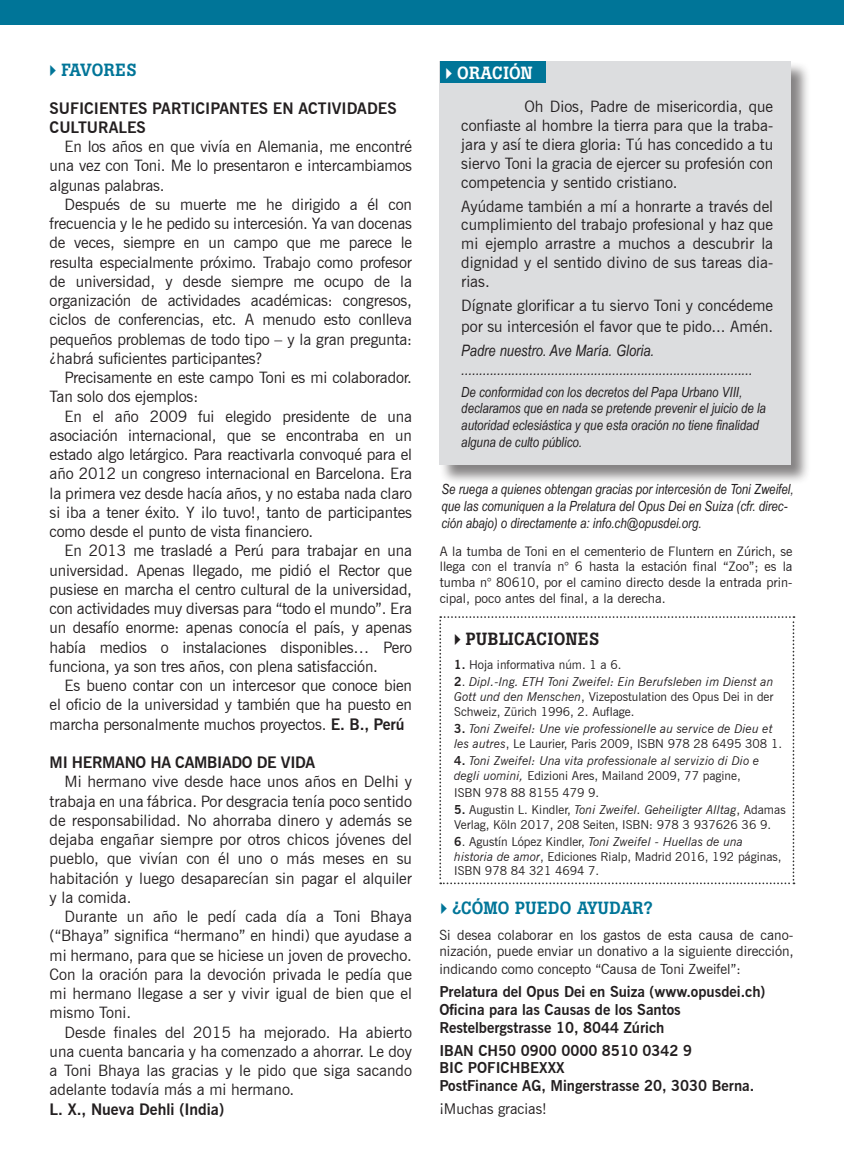
<style>
.page{position:relative;width:844px;height:1166px;background:#fff}
.page>*{position:absolute;margin:0;border:0;box-sizing:border-box;transform-origin:0 0}
.t1{font:500 17.5px "Boton";color:#007598}
.t2{font:500 17.5px "Boton";letter-spacing:.02em;color:#231f20}
.t3{font:500 17.5px "Boton";color:#fff}
.t4{font:15.75px/19.2px "News Gothic";color:#231f20;text-align:justify}
.t5{font:italic 15.75px/18.9px "Arial Narrow";color:#231f20}
.t6{font:700 15.75px "News Gothic";color:#231f20}
.t7{font:700 15.75px "News Gothic";letter-spacing:-.02em;color:#231f20}
.t8{font:700 14.88px/17.8px "News Gothic";color:#231f20}
.t9{font:14.88px "News Gothic";color:#231f20}
.t10{font:italic 14px/16.8px "Arial Narrow";color:#231f20}
.t11{font:14px/17.3px "News Gothic";color:#231f20;text-align:justify}
.t12{font:13.12px/15.8px "News Gothic";color:#231f20;text-align:justify}
.t13{font:italic 12.25px/14.7px "News Gothic";color:#231f20}
.t14{font:12.25px/14.7px "News Gothic";color:#231f20}
.s1{font-weight:700}
.s2{font-weight:700;font-style:normal}
.s3{font-style:normal}
.s4{font-style:italic}
</style>
<div class="page">
<div style="left:439px;top:61px;width:371px;height:424px;background:#231f20;opacity:.55"></div>
<div style="left:439px;top:61px;width:351px;height:404px;background:#dcdddf"></div>
<div style="left:439px;top:61px;width:106px;height:22px;background:#007598"></div>
<svg style="left:439px;top:616px;width:355px;height:268px"></svg>
<div style="left:0;top:0;width:843px;height:25px;background:#007598"></div>
<p class="t1" style="left:44px;top:60px;width:94px">✔FAVORES</p>
<p class="t3" style="left:439px;top:63px;width:30px">✔ORA</p>
<p class="t3" style="left:492px;top:63px;width:42px">CIÓN</p>
<p class="t6" style="left:50px;top:98px;width:30px">Suficientes</p>
<p class="t6" style="left:152px;top:98px;width:38px">particip</p>
<p class="t6" style="left:219px;top:98px;width:20px">antes</p>
<p class="t6" style="left:273px;top:98px;width:45px">en activid</p>
<p class="t6" style="left:357px;top:98px;width:20px">ades</p>
<p class="t6" style="left:50px;top:118px;width:79px">culturales</p>
<p class="t4" style="left:50px;top:137px;width:364px;text-indent:15px">En los años en que vivía en Alemania, me encontré una vez con Toni. Me lo presentaron e intercambiamos algunas palabras.</p>
<p class="t4" style="left:50px;top:195px;width:364px;text-indent:15px">Después de su muerte me he dirigido a él con frecuencia y le he pedido su intercesión. Ya van docenas de veces, siempre en un campo que me parece le resulta especialmente próximo. Trabajo como profesor de universidad, y desde siempre me ocupo de la organización de actividades académicas: congresos, ciclos de conferencias, etc. A menudo esto conlleva pequeños problemas de todo tipo – y la gran pregunta: ¿habrá suficientes participantes?</p>
<p class="t4" style="left:50px;top:368px;width:364px;text-indent:15px">Precisamente en este campo Toni es mi colaborador.<br>Tan solo dos ejemplos:</p>
<p class="t4" style="left:50px;top:406px;width:364px;text-indent:15px">En el año 2009 fui elegido presidente de una asociación internacional, que se encontraba en un estado algo letárgico. Para reactivarla convoqué para el año 2012 un congreso internacional en Barcelona. Era la primera vez desde hacía años, y no estaba nada claro si iba a tener éxito. Y ¡lo tuvo!, tanto de participantes como desde el punto de vista financiero.</p>
<p class="t4" style="left:50px;top:541px;width:364px;text-indent:15px">En 2013 me trasladé a Perú para trabajar en una universidad. Apenas llegado, me pidió el Rector que pusiese en marcha el centro cultural de la universidad, con actividades muy diversas para “todo el mundo”. Era un desafío enorme: apenas conocía el país, y apenas había medios o instalaciones disponibles… Pero funciona, ya son tres años, con plena satisfacción.</p>
<p class="t4" style="left:50px;top:676px;width:364px;text-indent:15px">Es bueno contar con un intercesor que conoce bien el oficio de la universidad y también que ha puesto en marcha personalmente muchos proyectos. <span class="s1">E. B., Perú</span></p>
<p class="t7" style="left:50px;top:753px;width:267px">Mi hermano ha cambiado de vida</p>
<p class="t4" style="left:50px;top:772px;width:364px;text-indent:15px">Mi hermano vive desde hace unos años en Delhi y trabaja en una fábrica. Por desgracia tenía poco sentido de responsabilidad. No ahorraba dinero y además se dejaba engañar siempre por otros chicos jóvenes del pueblo, que vivían con él uno o más meses en su habitación y luego desaparecían sin pagar el alquiler y la comida.</p>
<p class="t4" style="left:50px;top:907px;width:364px;text-indent:15px">Durante un año le pedí cada día a Toni Bhaya (“Bhaya” significa “hermano” en hindi) que ayudase a mi hermano, para que se hiciese un joven de provecho.<br>Con la oración para la devoción privada le pedía que mi hermano llegase a ser y vivir igual de bien que el mismo Toni.</p>
<p class="t4" style="left:50px;top:1022px;width:364px;text-indent:15px">Desde finales del 2015 ha mejorado. Ha abierto una cuenta bancaria y ha comenzado a ahorrar. Le doy a Toni Bhaya las gracias y le pido que siga sacando adelante todavía más a mi hermano.</p>
<p class="t6" style="left:50px;top:1099px;width:176px">L. X., Nueva Dehli (India)</p>
<p class="t4" style="left:461px;top:97px;width:313px;text-indent:63px">Oh Dios, Padre de misericordia, que confiaste al hombre la tierra para que la traba&shy;jara y así te diera gloria: Tú has concedido a tu siervo Toni la gracia de ejercer su profesión con competencia y sentido cristiano.</p>
<p class="t4" style="left:461px;top:196px;width:313px">Ayúdame también a mí a honrarte a través del cumplimiento del trabajo profesional y haz que mi ejemplo arrastre a muchos a descubrir la dignidad y el sentido divino de sus tareas dia&shy;rias.</p>
<p class="t4" style="left:461px;top:295px;width:313px;line-height:21px">Dígnate glorificar a tu siervo Toni y concédeme por su intercesión el favor que te pido... Amén.</p>
<p class="t5" style="left:461px;top:340px;width:292px">Padre nuestro. Ave María. Gloria. .................................................................................</p>
<p class="t10" style="left:461px;top:383px;width:306px">De conformidad con los decretos del Papa Urbano VIII, declaramos que en nada se pretende prevenir el juicio de la autoridad eclesiástica y que esta oración no tiene finalidad alguna de culto público.</p>
<p class="t10" style="left:441px;top:480px;width:353px">Se ruega a quienes obtengan gracias por intercesión de Toni Zweifel, que las comuniquen a la Prelatura del Opus Dei en Suiza (cfr. direc&shy;ción abajo) o directamente a: info.ch@opusdei.org.</p>
<p class="t12" style="left:439px;top:543px;width:354px">A la tumba de Toni en el cementerio de Fluntern en Zúrich, se llega con el tranvía n° 6 hasta la estación final “Zoo”; es la tumba n° 80610, por el camino directo desde la entrada prin&shy;cipal, poco antes del final, a la derecha.</p>
<p class="t2" style="left:448px;top:628px;width:141px">✔PUBLICACIONES</p>
<p class="t14" style="left:454px;top:657px;width:169px"><span class="s1">1.</span> Hoja informativa núm. 1 a 6.</p>
<p class="t13" style="left:454px;top:674px;width:321px;text-align:justify"><span class="s2">2</span><span class="s3">.</span> Dipl.-Ing. ETH Toni Zweifel: Ein Berufsleben im Dienst an Gott und den Menschen<span class="s3">, Vizepostulation des Opus Dei in der Schweiz, Zürich 1996, 2. Auflage.</span></p>
<p class="t13" style="left:454px;top:721px;width:329px"><span class="s2">3.</span> Toni Zweifel: Une vie professionelle au service de Dieu et les autres<span class="s3">, Le Laurier, Paris 2009, ISBN 978 28 6495 308 1.</span></p>
<p class="t13" style="left:454px;top:753px;width:306px"><span class="s2">4.</span> Toni Zweifel: Una vita professionale al servizio di Dio e degli uomini, <span class="s3">Edizioni Ares, Mailand 2009, 77 pagine,</span></p>
<p class="t14" style="left:454px;top:785px;width:146px">ISBN 978 88 8155 479 9.</p>
<p class="t14" style="left:454px;top:802px;width:333px"><span class="s1">5.</span> Augustin L. Kindler, <span class="s4">Toni Zweifel. Geheiligter Alltag</span>, Adamas<br>Verlag, Köln 2017, 208 Seiten, ISBN: 978 3 937626 36 9.</p>
<p class="t14" style="left:454px;top:834px;width:329px"><span class="s1">6</span>. Agustín López Kindler, <span class="s4">Toni Zweifel - Huellas de una historia de amor</span>, Ediciones Rialp, Madrid 2016, 192 páginas,<br>ISBN 978 84 321 4694 7.</p>
<p class="t1" style="left:434px;top:897px;width:219px">✔¿CÓMO PUEDO AYUDAR?</p>
<p class="t11" style="left:439px;top:926px;width:355px">Si desea colaborar en los gastos de esta causa de cano&shy;nización, puede enviar un donativo a la siguiente dirección, indicando como concepto “Causa de Toni Zweifel”:</p>
<p class="t8" style="left:439px;top:983px;width:327px">Prelatura del Opus Dei en Suiza (www.opusdei.ch)<br>Oficina para las Causas de los Santos<br>Restelbergstrasse 10, 8044 Zúrich</p>
<p class="t8" style="left:439px;top:1041px;width:316px">IBAN CH50 0900 0000 8510 0342 9<br>BIC POFICHBEXXX<br>PostFinance AG, Mingerstrasse 20, 3030 Berna.</p>
<p class="t9" style="left:439px;top:1100px;width:109px">¡Muchas gracias!</p>
</div>
